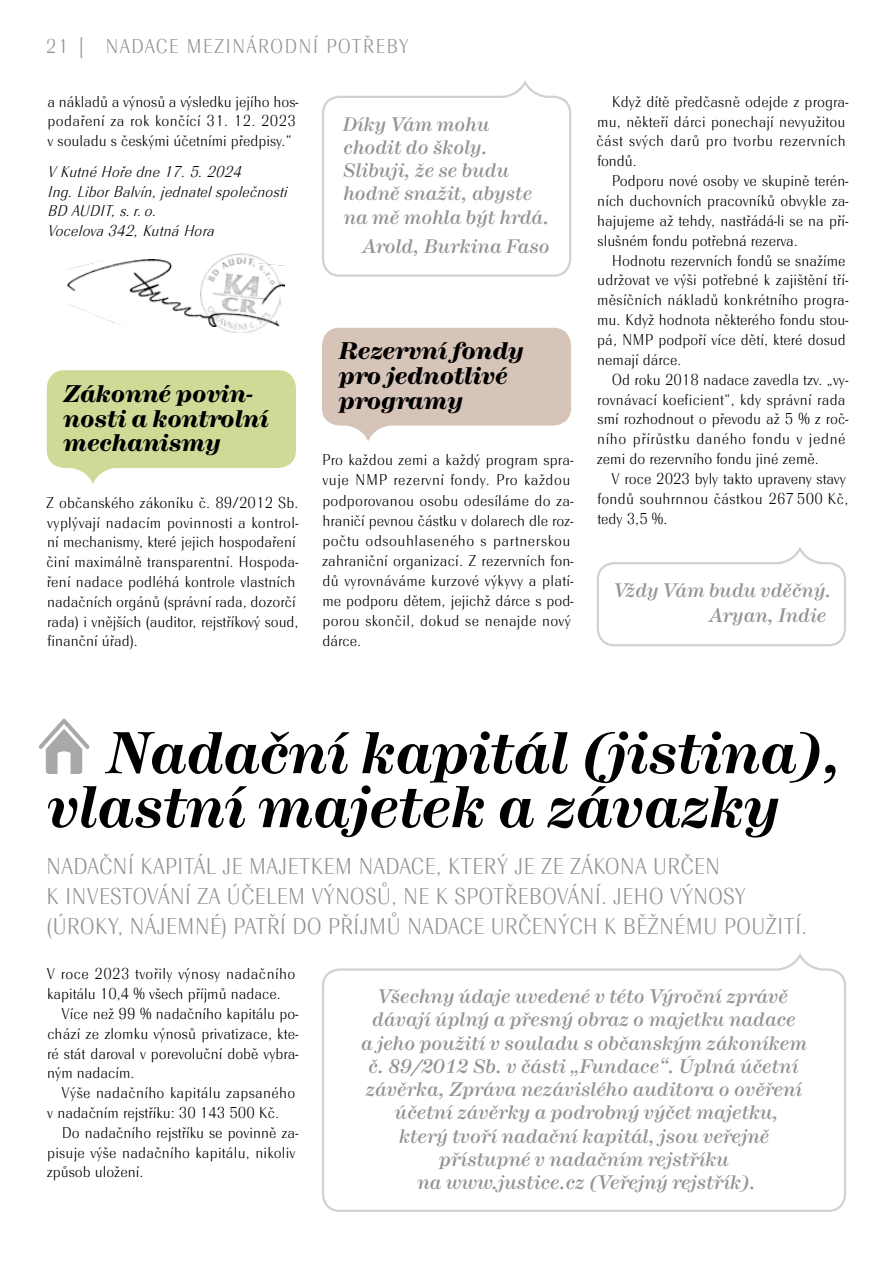
<style>
.page{position:relative;width:893px;height:1263px;background:#fff}
.page>*{position:absolute;margin:0;border:0;box-sizing:border-box;transform-origin:0 0}
.N1{font:italic 700 58.5px/54px "Hercules";letter-spacing:.005em;color:#000}
.Perex{font:300 24px/30px "Radiant EFCE";color:#929395}
.N2{font:italic 500 24px/24.8px "Hercules";letter-spacing:.005em;color:#000}
.t1{font:300 21px "Radiant EFCE";letter-spacing:.055em;color:#929395}
.In_bubble{font:italic 500 19.5px/23.2px "Hercules";letter-spacing:.015em;color:#929395;text-align:center}
.Chleba{font:300 16.5px/19.8px "Radiant EFCE";color:#000}
.Styl_odstavce1{font:300 16.5px/20.1px "Radiant EFCE";letter-spacing:.01em;color:#000}
.Styl_odstavce1-2{font:italic 300 16.5px "Radiant EFCE";color:#000}
.Chleba-2{font:300 16.5px/19.8px "Radiant EFCE";letter-spacing:.02em;color:#000}
</style>
<div class="page">
<svg style="left:322px;top:328px;width:249px;height:113px;background:#dcccc1"></svg>
<svg style="left:47px;top:370px;width:249px;height:114px;background:#d5dfa5"></svg>
<img style="left:218px;top:254px;width:44px;height:78px">
<img style="left:67px;top:259px;width:217px;height:68px">
<svg style="left:39px;top:719px;width:50px;height:55px"></svg>
<svg style="left:322px;top:953px;width:525px;height:259px"></svg>
<svg style="left:596px;top:547px;width:250px;height:100px"></svg>
<svg style="left:322px;top:80px;width:250px;height:197px"></svg>
<p class="t1" style="left:46px;top:34px;width:364px">21 | NADACE MEZINÁRODNÍ POTŘEBY</p>
<p class="Chleba" style="left:47px;top:91px;width:252px">a nákladů a výnosů a výsledku jejího hos&shy;podaření za rok končící 31. 12. 2023 v souladu s českými účetními předpisy.“</p>
<p class="Styl_odstavce1-2" style="left:47px;top:162px;width:200px">VKutnéHoředne17.5.2024</p>
<p class="Styl_odstavce1-2" style="left:47px;top:182px;width:246px">Ing.LiborBalvín,jednatelspolečnosti</p>
<p class="Styl_odstavce1-2" style="left:47px;top:201px;width:115px">BD AUDIT,s. r. o.</p>
<p class="Styl_odstavce1-2" style="left:47px;top:221px;width:173px">Vocelova342,KutnáHora</p>
<p class="In_bubble" style="left:343px;top:113px;width:208px;text-align:left">Díky Vám mohu chodit do školy.<br>Slibuji, že se budu hodně snažit, abyste na mě mohla být hrdá.</p>
<p class="In_bubble" style="left:363px;top:236px;width:188px">Arold, Burkina Faso</p>
<p class="N2" style="left:64px;top:382px;width:191px">Zákonné povin-</p>
<p class="N2" style="left:64px;top:407px;width:206px">nosti a kontrolní mechanismy</p>
<p class="Styl_odstavce1" style="left:46px;top:492px;width:254px">Z občanského zákoníku č. 89/2012 Sb. vyplývají nadacím povinnosti a kontrol&shy;ní mechanismy, které jejich hospodaření činí maximálně transparentní. Hospoda&shy;ření nadace podléhá kontrole vlastních nadačních orgánů (správní rada, dozorčí rada) i vnějších (auditor, rejstříkový soud, finanční úřad).</p>
<p class="N2" style="left:339px;top:340px;width:187px">Rezervní fondy pro jednotlivé</p>
<p class="N2" style="left:339px;top:389px;width:126px">programy</p>
<p class="Styl_odstavce1" style="left:322px;top:450px;width:253px">Pro každou zemi a každý program spra&shy;vuje NMP rezervní fondy. Pro každou podporovanou osobu odesíláme do za&shy;hraničí pevnou částku v dolarech dle roz&shy;počtu odsouhlaseného s partnerskou zahraniční organizací. Z rezervních fon&shy;dů vyrovnáváme kurzové výkyvy a platí&shy;me podporu dětem, jejichž dárce s pod&shy;porou skončil, dokud se nenajde nový dárce.</p>
<p class="Chleba" style="left:596px;top:91px;width:253px;text-indent:15px">Když dítě předčasně odejde z progra&shy;mu, někteří dárci ponechají nevyužitou část svých darů pro tvorbu rezervních fondů.</p>
<p class="Chleba" style="left:597px;top:171px;width:253px;text-align:justify;text-indent:15px">Podporu nové osoby ve skupině terén&shy;ních duchovních pracovníků obvykle za&shy;hajujeme až tehdy, nastřádá-‑li se na pří&shy;slušném fondu potřebná rezerva.</p>
<p class="Chleba" style="left:597px;top:250px;width:253px;text-indent:15px">Hodnotu rezervních fondů se snažíme udržovat ve výši potřebné k zajištění tří&shy;měsíčních nákladů konkrétního progra&shy;mu. Když hodnota některého fondu stou&shy;pá, NMP podpoří více dětí, které dosud nemají dárce.</p>
<p class="Chleba" style="left:597px;top:369px;width:253px;text-indent:15px">Od roku 2018 nadace zavedla tzv. „vy&shy;rovnávací koeficient“, kdy správní rada smí rozhodnout o převodu až 5 % z roč&shy;ního přírůstku daného fondu v jedné zemi do rezervního fondu jiné země.</p>
<p class="Chleba" style="left:597px;top:469px;width:253px;text-indent:14px">V roce 2023 byly takto upraveny stavy fondů souhrnnou částkou 267 500 Kč, tedy 3,5 %.</p>
<p class="In_bubble" style="left:614px;top:579px;width:219px">Vždy Vám budu vděčný.</p>
<p class="In_bubble" style="left:709px;top:605px;width:118px">Aryan, Indie</p>
<p class="N1" style="left:47px;top:728px;width:796px;text-indent:59px">Nadační kapitál (jistina), vlastní majetek a závazky</p>
<p class="Perex" style="left:46px;top:851px;width:762px">NADAČNÍ KAPITÁL JE MAJETKEM NADACE, KTERÝ JE ZE ZÁKONA URČEN<br>K INVESTOVÁNÍ ZA ÚČELEM VÝNOSŮ, NE K SPOTŘEBOVÁNÍ. JEHO VÝNOSY (ÚROKY, NÁJEMNÉ) PATŘÍ DO PŘÍJMŮ NADACE URČENÝCH K BĚŽNÉMU POUŽITÍ.</p>
<p class="Styl_odstavce1" style="left:47px;top:964px;width:250px">V roce 2023 tvořily výnosy nadačního kapitálu 10,4 % všech příjmů nadace.</p>
<p class="Chleba" style="left:47px;top:1003px;width:253px;text-align:justify;text-indent:14px">Více než 99 % nadačního kapitálu po&shy;chází ze zlomku výnosů privatizace, kte&shy;ré stát daroval v porevoluční době vybra&shy;ným nadacím.</p>
<p class="Chleba-2" style="left:47px;top:1083px;width:250px;text-indent:14px">Výše nadačního kapitálu zapsaného v nadačním rejstříku: 30 143 500 Kč.</p>
<p class="Chleba" style="left:47px;top:1122px;width:253px;text-indent:15px">Do nadačního rejstříku se povinně za&shy;pisuje výše nadačního kapitálu, nikoliv způsob uložení.</p>
<p class="In_bubble" style="left:361px;top:985px;width:447px">Všechny údaje uvedené v této Výroční zprávě dávají úplný a přesný obraz o majetku nadace<br>a jeho použití v souladu s občanským zákoníkem č. 89/2012 Sb. v části „Fundace“. Úplná účetní závěrka, Zpráva nezávislého auditora o ověření účetní závěrky a podrobný výčet majetku,<br>který tvoří nadační kapitál, jsou veřejně přístupné v nadačním rejstříku<br>na www.justice.cz (Veřejný rejstřík).</p>
</div>
